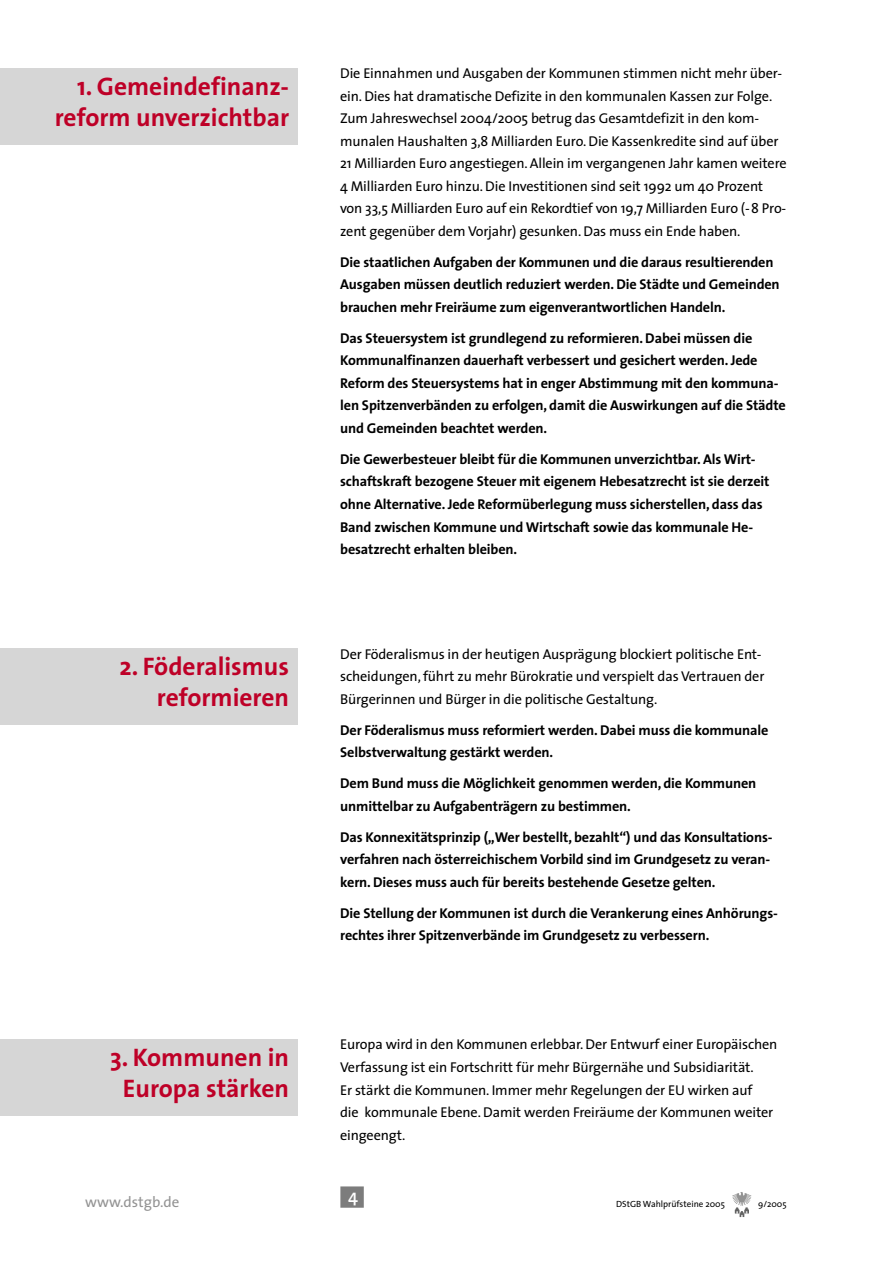
<style>
.page{position:relative;width:893px;height:1263px;background:#fff}
.page>*{position:absolute;margin:0;border:0;box-sizing:border-box;transform-origin:0 0}
.Head_rot{font:700 25.5px/30.6px "The Sans";color:#be0027;text-align:right}
.t1{font:600 18px "The Sans";color:#fff}
.t2{font:15px "The Sans";color:#939393}
.Fließtext{font:700 14.25px/22.5px "The Sans";letter-spacing:-.01em;color:#000}
.Fließtext-2{font:14.25px/22.5px "The Sans";letter-spacing:-.01em;color:#000}
.t3{font:9px "The Sans";color:#000}
</style>
<div class="page">
<div style="left:341px;top:1187px;width:22px;height:20px;background:#7c7c7c"></div>
<div style="left:340px;top:1186px;width:24px;height:22px;border:2px solid #7c7c7c"></div>
<svg style="left:732px;top:1192px;width:20px;height:25px"></svg>
<div style="left:0;top:68px;width:298px;height:77px;background:#d6d6d6"></div>
<div style="left:0;top:648px;width:298px;height:77px;background:#d6d6d6"></div>
<div style="left:0;top:1039px;width:298px;height:77px;background:#d6d6d6"></div>
<p class="Head_rot" style="left:55px;top:70px;width:236px">1. Gemeindefinanz&shy;reform unverzichtbar</p>
<p class="Head_rot" style="left:120px;top:651px;width:171px">2. Föderalismus reformieren</p>
<p class="Head_rot" style="left:110px;top:1041px;width:181px;text-align:center">3. Kommunen in<br>Europa stärken</p>
<p class="Fließtext-2" style="left:340px;top:62px;width:448px">Die Einnahmen und Ausgaben der Kommunen stimmen nicht mehr über&shy;ein. Dies hat dramatische Defizite in den kommunalen Kassen zur Folge.<br>Zum Jahreswechsel 2004/2005 betrug das Gesamtdefizit in den kom&shy;munalen Haushalten 3,8 Milliarden Euro. Die Kassenkredite sind auf über 21 Milliarden Euro angestiegen. Allein im vergangenen Jahr kamen weitere 4 Milliarden Euro hinzu. Die Investitionen sind seit 1992 um 40 Prozent von 33,5 Milliarden Euro auf ein Rekordtief von 19,7 Milliarden Euro (- 8 Pro&shy;zent gegenüber dem Vorjahr) gesunken. Das muss ein Ende haben.</p>
<p class="Fließtext" style="left:340px;top:251px;width:441px">Die staatlichen Aufgaben der Kommunen und die daraus resultierenden<br>Ausgaben müssen deutlich reduziert werden. Die Städte und Gemeinden brauchen mehr Freiräume zum eigenverantwortlichen Handeln.</p>
<p class="Fließtext" style="left:340px;top:327px;width:447px">Das Steuersystem ist grundlegend zu reformieren. Dabei müssen die Kommunalfinanzen dauerhaft verbessert und gesichert werden. Jede Reform des Steuersystems hat in enger Abstimmung mit den kommuna&shy;len Spitzenverbänden zu erfolgen, damit die Auswirkungen auf die Städte und Gemeinden beachtet werden.</p>
<p class="Fließtext" style="left:340px;top:448px;width:431px">Die Gewerbesteuer bleibt für die Kommunen unverzichtbar. Als Wirt&shy;schaftskraft bezogene Steuer mit eigenem Hebesatzrecht ist sie derzeit ohne Alternative. Jede Reformüberlegung muss sicherstellen, dass das Band zwischen Kommune und Wirtschaft sowie das kommunale He&shy;besatzrecht erhalten bleiben.</p>
<p class="Fließtext-2" style="left:340px;top:642px;width:426px">Der Föderalismus in der heutigen Ausprägung blockiert politische Ent&shy;scheidungen, führt zu mehr Bürokratie und verspielt das Vertrauen der<br>Bürgerinnen und Bürger in die politische Gestaltung.</p>
<p class="Fließtext" style="left:340px;top:718px;width:430px">Der Föderalismus muss reformiert werden. Dabei muss die kommunale<br>Selbstverwaltung gestärkt werden.</p>
<p class="Fließtext" style="left:340px;top:772px;width:418px">Dem Bund muss die Möglichkeit genommen werden, die Kommunen unmittelbar zu Aufgabenträgern zu bestimmen.</p>
<p class="Fließtext" style="left:340px;top:825px;width:434px">Das Konnexitätsprinzip („Wer bestellt, bezahlt“) und das Konsultations&shy;verfahren nach österreichischem Vorbild sind im Grundgesetz zu veran&shy;kern. Dieses muss auch für bereits bestehende Gesetze gelten.</p>
<p class="Fließtext" style="left:340px;top:901px;width:439px">Die Stellung der Kommunen ist durch die Verankerung eines Anhörungs&shy;rechtes ihrer Spitzenverbände im Grundgesetz zu verbessern.</p>
<p class="Fließtext-2" style="left:340px;top:1033px;width:439px">Europa wird in den Kommunen erlebbar. Der Entwurf einer Europäischen Verfassung ist ein Fortschritt für mehr Bürgernähe und Subsidiarität.<br>Er stärkt die Kommunen. Immer mehr Regelungen der EU wirken auf<br>die kommunale Ebene. Damit werden Freiräume der Kommunen weiter eingeengt.</p>
<p class="t2" style="left:85px;top:1190px;width:96px">www.dstgb.de</p>
<p class="t1" style="left:348px;top:1181px;width:11px">4</p>
<p class="t3" style="left:616px;top:1197px;width:110px">DStGB Wahlprüfsteine 2005</p>
<p class="t3" style="left:758px;top:1197px;width:30px">9/2005</p>
</div>
